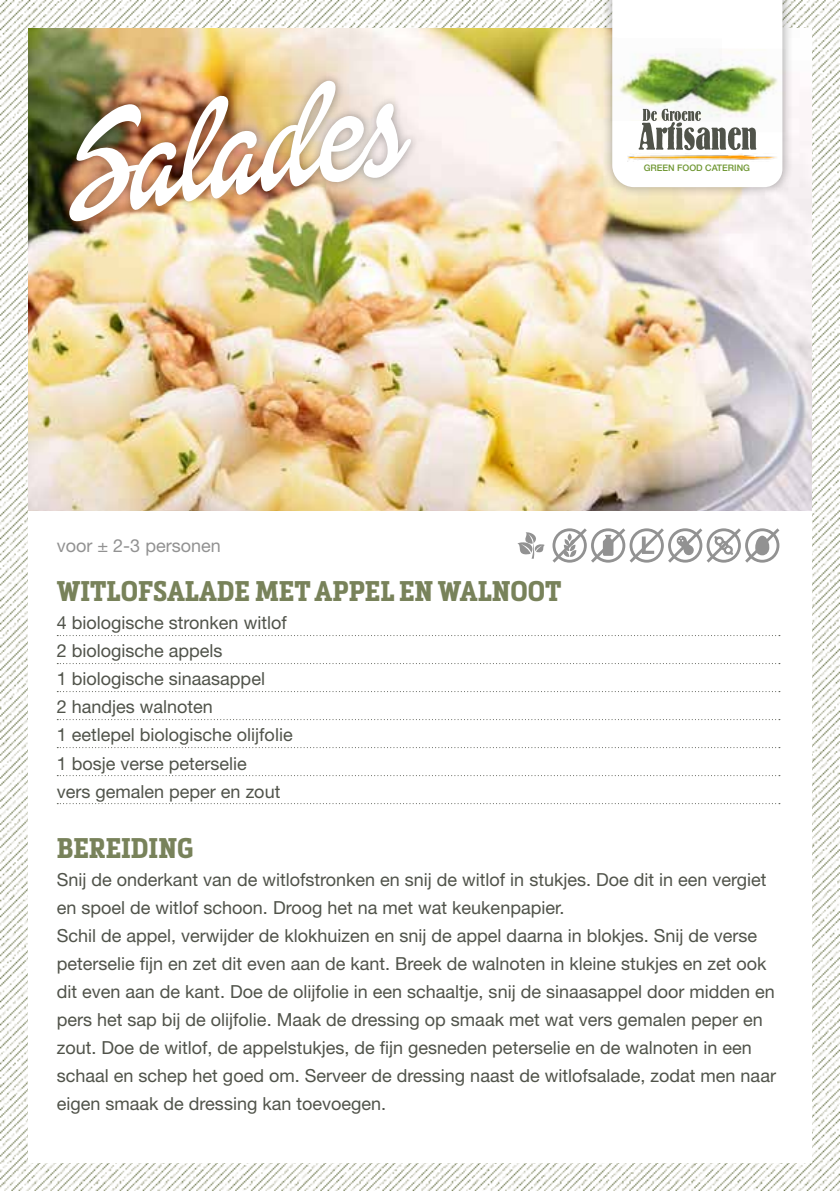
<style>
.page{position:relative;width:840px;height:1191px;background:#fff}
.page>*{position:absolute;margin:0;border:0;box-sizing:border-box;transform-origin:0 0}
.t1{font:150px "Dollie Script Personal Use";color:#fff}
.t2{font:700 28px "Metronic Slab Narrow";color:#78825a}
.t3{font:18px/28px "Helvetica Neue LT Std";color:#50534a}
.t4{font:18px "Helvetica Neue LT Std";color:#929292}
.t5{font:500 9px "Helvetica Neue LT Std";color:#6e9631}
</style>
<div class="page">
<img style="left:0;top:0;width:839px;height:1191px">
<div style="left:28px;top:28px;width:783px;height:1134px;background:#fff"></div>
<img style="left:28px;top:28px;width:783px;height:482px">
<div style="left:60px;top:72px;width:360px;height:158px;background:#000;opacity:.35"></div>
<div style="left:601px;top:0;width:192px;height:198px;background:#000;opacity:.35"></div>
<img style="left:609px;top:37px;width:3px;height:85px">
<img style="left:782px;top:48px;width:3px;height:84px">
<img style="left:782px;top:153px;width:5px;height:9px">
<svg style="left:612px;top:0;width:170px;height:187px"></svg>
<svg style="left:57px;top:635px;width:722px;height:1px"></svg>
<svg style="left:57px;top:663px;width:722px;height:1px"></svg>
<svg style="left:57px;top:691px;width:722px;height:1px"></svg>
<svg style="left:57px;top:719px;width:722px;height:1px"></svg>
<svg style="left:57px;top:747px;width:722px;height:1px"></svg>
<svg style="left:57px;top:775px;width:722px;height:1px"></svg>
<svg style="left:57px;top:803px;width:722px;height:1px"></svg>
<svg style="left:517px;top:528px;width:263px;height:35px"></svg>
<h1 class="t1" style="left:49px;top:86px;width:344px;rotate:-8deg">Salades</h1>
<p class="t4" style="left:57px;top:534px;width:165px">voor ± 2-3 personen</p>
<p class="t5" style="left:643px;top:163px;width:108px">GREEN FOOD CATERING</p>
<h2 class="t2" style="left:57px;top:575px;width:506px">WITLOFSALADE MET APPEL EN WALNOOT</h2>
<p class="t3" style="left:57px;top:609px;width:237px">4 biologische stronken witlof<br>2 biologische appels<br>1 biologische sinaasappel<br>2 handjes walnoten<br>1 eetlepel biologische olijfolie<br>1 bosje verse peterselie<br>vers gemalen peper en zout</p>
<h2 class="t2" style="left:57px;top:831px;width:138px">BEREIDING</h2>
<p class="t3" style="left:57px;top:865px;width:720px">Snij de onderkant van de witlofstronken en snij de witlof in stukjes. Doe dit in een vergiet en spoel de witlof schoon. Droog het na met wat keukenpapier.<br>Schil de appel, verwijder de klokhuizen en snij de appel daarna in blokjes. Snij de verse peterselie fijn en zet dit even aan de kant. Breek de walnoten in kleine stukjes en zet ook dit even aan de kant. Doe de olijfolie in een schaaltje, snij de sinaasappel door midden en pers het sap bij de olijfolie. Maak de dressing op smaak met wat vers gemalen peper en zout. Doe de witlof, de appelstukjes, de fijn gesneden peterselie en de walnoten in een schaal en schep het goed om. Serveer de dressing naast de witlofsalade, zodat men naar eigen smaak de dressing kan toevoegen.</p>
</div>
